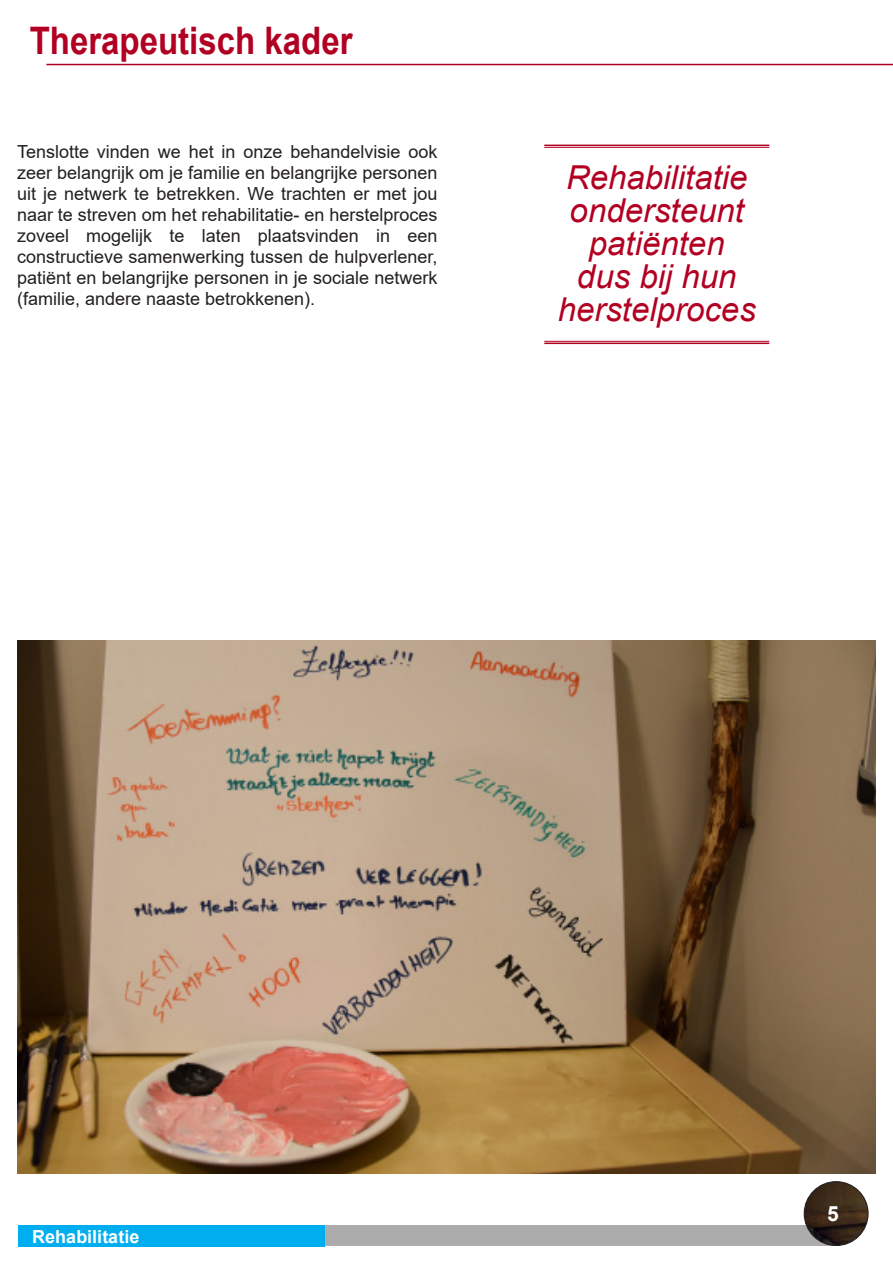
<style>
.page{position:relative;width:893px;height:1263px;background:#fff}
.page>*{position:absolute;margin:0;border:0;box-sizing:border-box;transform-origin:0 0}
.Hoofdtitel{font:700 37.95px "Arial";color:#b20022;scale:.87 1}
.quotes{font:italic 33px/33px "Arial";color:#b20022;text-align:center}
.t1{font:700 21px "Arial";color:#fff}
.t2{font:18px/21px "Arial";color:#231f20;text-align:justify}
.t3{font:700 18px "Arial";color:#fff}
</style>
<div class="page">
<div style="left:19px;top:1225px;width:816px;height:21px;background:#acacac"></div>
<hr style="left:46px;top:64px;width:847px;height:1px;background:#b20022">
<img style="left:804px;top:1182px;width:64px;height:63px;border-radius:32px">
<div style="left:804px;top:1181px;width:65px;height:65px;border:1px solid #231f20;border-radius:50%"></div>
<div style="left:19px;top:1225px;width:306px;height:21px;background:#00aeef"></div>
<img style="left:17px;top:640px;width:859px;height:534px">
<hr style="left:544px;top:145px;width:225px;height:1px;background:#b20022">
<hr style="left:544px;top:147px;width:225px;height:1px;background:#b20022">
<hr style="left:544px;top:343px;width:225px;height:1px;background:#b20022">
<hr style="left:544px;top:341px;width:225px;height:1px;background:#b20022">
<p class="Hoofdtitel" style="left:30px;top:14px;width:373px">Therapeutisch kader</p>
<p class="t2" style="left:17px;top:141px;width:422px">Tenslotte vinden we het in onze behandelvisie ook zeer belangrijk om je familie en belangrijke personen uit je netwerk te betrekken. We trachten er met jou naar te streven om het rehabilitatie- en herstelproces zoveel mogelijk te laten plaatsvinden in een constructieve samenwerking tussen de hulpverlener, patiënt en belangrijke personen in je sociale netwerk (familie, andere naaste betrokkenen).</p>
<p class="quotes" style="left:558px;top:162px;width:200px">Rehabilitatie ondersteunt patiënten<br>dus bij hun herstelproces</p>
<p class="t3" style="left:32px;top:1223px;width:109px">Rehabilitatie</p>
<p class="t1" style="left:827px;top:1199px;width:13px">5</p>
</div>
